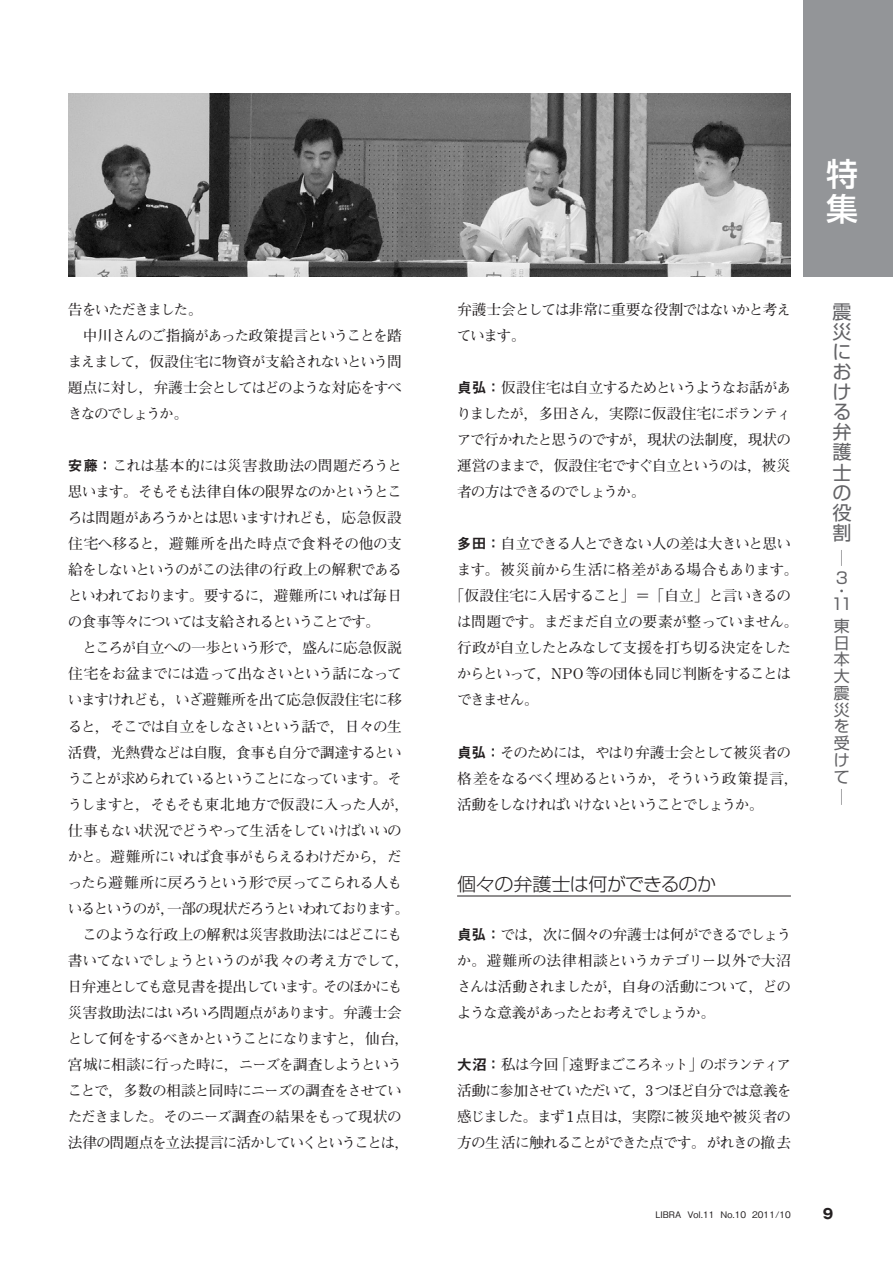
<style>
.page{position:relative;width:893px;height:1263px;background:#fff}
.page>*{position:absolute;margin:0;border:0;box-sizing:border-box;transform-origin:0 0}
.t1{font:500 31.95px/35.1px "Shin Go Pro";color:#fff}
.t2{font:19.2px/20.1px "Shin Go Pro";color:#636366;text-align:justify}
.t3{font:300 18.15px "Shin Go Pro";letter-spacing:-.03em;color:#231f20;scale:1.05 1}
.t4{font:15.9px/16.8px "Shin Go Pro";color:#636366}
.t5{font:700 14.7px/26.1px "Futo Min A101 Pro";letter-spacing:-.075em;color:#231f20}
.t6{font:700 14.7px "Futo Min A101 Pro";letter-spacing:-.05em;color:#231f20}
.t7{font:700 14.7px "Futo Min A101 Pro";letter-spacing:-.045em;color:#231f20}
.t8{font:700 14.7px/26.1px "Futo Min A101 Pro";letter-spacing:-.055em;color:#231f20}
.t9{font:700 14.7px "Futo Min A101 Pro";letter-spacing:-.04em;color:#231f20}
.t10{font:700 13.8px "Gothic MB101 Pro";color:#231f20}
.t11{font:500 9px "Gothic BBB Pro";color:#231f20}
.s1{font-family:"Midashi Go Pro MB31";font-weight:400}
</style>
<div class="page">
<div style="left:804px;top:0;width:89px;height:276px;background:#939598"></div>
<hr style="left:457px;top:896px;width:334px;height:1px;background:#231f20">
<img style="left:68px;top:94px;width:723px;height:182px">
<p class="t5" style="left:68px;top:294px;width:336px">告をいただきました。<br>　中川さんのご指摘があった政策提言ということを踏まえまして，仮設住宅に物資が支給されないという問題点に対し，弁護士会としてはどのような対応をすべきなのでしょうか。</p>
<p class="t5" style="left:67px;top:451px;width:344px"><span class="s1">安藤：</span>これは基本的には災害救助法の問題だろうと思います。そもそも法律自体の限界なのかというところは問題があろうかとは思いますけれども，応急仮設住宅へ移ると，避難所を出た時点で食料その他の支給をしないというのがこの法律の行政上の解釈であるといわれております。要するに，避難所にいれば毎日の食事等々については支給されるということです。<br>　ところが自立への一歩という形で，盛んに応急仮説住宅をお盆までには造って出なさいという話になっていますけれども，いざ避難所を出て応急仮設住宅に移ると，そこでは自立をしなさいという話で，日々の生活費，光熱費などは自腹，食事も自分で調達するということが求められているということになっています。そうしますと，そもそも東北地方で仮設に入った人が，仕事もない状況でどうやって生活をしていけばいいのかと。避難所にいれば食事がもらえるわけだから，だったら避難所に戻ろうという形で戻ってこられる人もいるというのが，一部の現状だろうといわれております。　このような行政上の解釈は災害救助法にはどこにも書いてないでしょうというのが我々の考え方でして，日弁連としても意見書を提出しています。そのほかにも災害救助法にはいろいろ問題点があります。弁護士会として何をするべきかということになりますと，仙台，宮城に相談に行った時に，ニーズを調査しようということで，多数の相談と同時にニーズの調査をさせていただきました。そのニーズ調査の結果をもって現状の法律の問題点を立法提言に活かしていくということは，</p>
<p class="t8" style="left:457px;top:294px;width:336px">弁護士会としては非常に重要な役割ではないかと考えています。</p>
<p class="t5" style="left:457px;top:373px;width:336px;text-align:justify"><span class="s1">貞弘：</span>仮設住宅は自立するためというようなお話がありましたが，多田さん，実際に仮設住宅にボランティアで行かれたと思うのですが，現状の法制度，現状の運営のままで，仮設住宅ですぐ自立というのは，被災者の方はできるのでしょうか。</p>
<p class="t6" style="left:457px;top:532px;width:336px"><span class="s1">多田：</span>自立できる人とできない人の差は大きいと思い</p>
<p class="t7" style="left:457px;top:558px;width:343px">ます。被災前から生活に格差がある場合もあります。</p>
<p class="t7" style="left:450px;top:584px;width:343px">「仮設住宅に入居すること」＝「自立」と言いきるの</p>
<p class="t9" style="left:457px;top:610px;width:343px">は問題です。まだまだ自立の要素が整っていません。</p>
<p class="t6" style="left:457px;top:636px;width:336px">行政が自立したとみなして支援を打ち切る決定をした</p>
<p class="t5" style="left:457px;top:659px;width:336px">からといって，NPO 等の団体も同じ判断をすることは</p>
<p class="t5" style="left:457px;top:685px;width:83px">できません。</p>
<p class="t5" style="left:457px;top:737px;width:343px"><span class="s1">貞弘：</span>そのためには，やはり弁護士会として被災者の格差をなるべく埋めるというか，そういう政策提言，活動をしなければいけないということでしょうか。</p>
<p class="t3" style="left:457px;top:869px;width:248px">個々の弁護士は何ができるのか</p>
<p class="t5" style="left:457px;top:919px;width:336px;text-align:justify"><span class="s1">貞弘：</span>では，次に個々の弁護士は何ができるでしょうか。避難所の法律相談というカテゴリー以外で大沼さんは活動されましたが，自身の活動について，どのような意義があったとお考えでしょうか。</p>
<p class="t5" style="left:457px;top:1050px;width:336px;text-align:justify"><span class="s1">大沼：</span>私は今回「遠野まごころネット」のボランティア活動に参加させていただいて，3 つほど自分では意義を感じました。まず1点目は，実際に被災地や被災者の方の生活に触れることができた点です。がれきの撤去</p>
<h1 class="t1" style="left:826px;top:152px;width:33px">特集</h1>
<h2 class="t2" style="left:832px;top:299px;width:20px">震災における弁護士の役割</h2>
<p class="t4" style="left:834px;top:546px;width:16px;line-height:20px">─<br>3</p>
<p class="t4" style="left:831px;top:583px;width:23px;line-height:12.8px">・<br>11</p>
<p class="t4" style="left:834px;top:615px;width:17px;text-align:justify">東日本大震災を受けて</p>
<p class="t4" style="left:834px;top:786px;width:10px">─</p>
<p class="t11" style="left:655px;top:1207px;width:137px">LIBRA Vol.11 No.10 2011/10</p>
<p class="t10" style="left:823px;top:1202px;width:12px">9</p>
</div>
